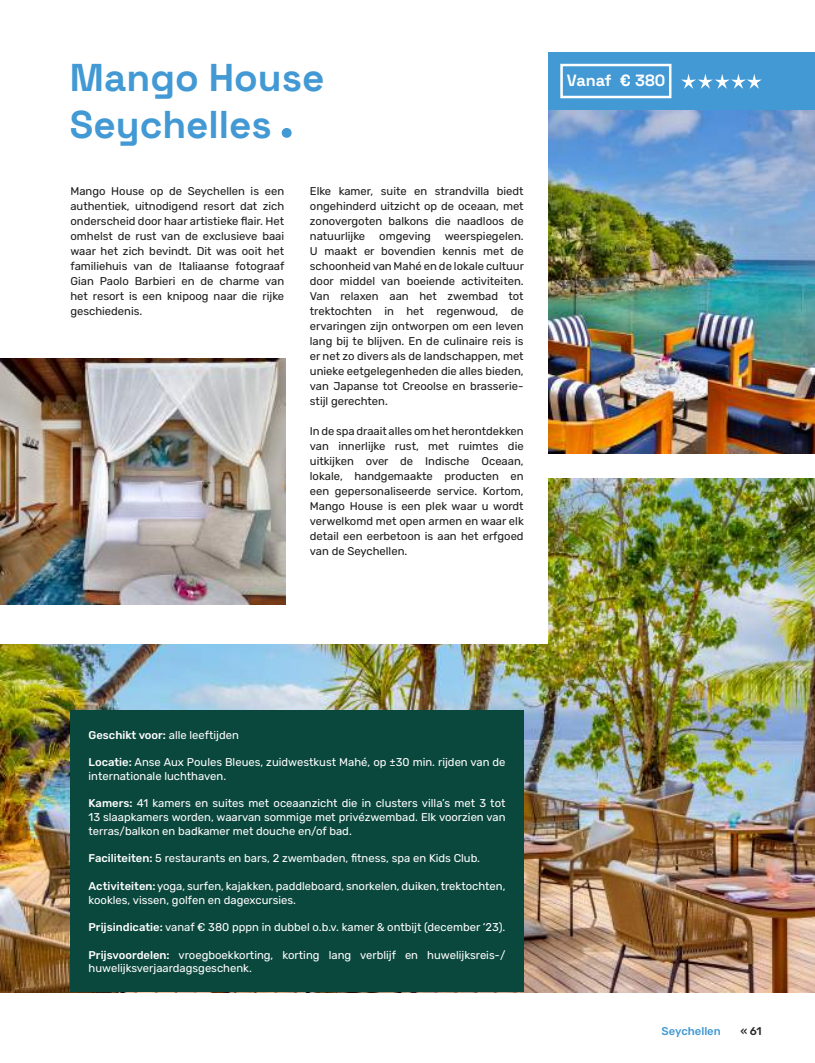
<style>
.page{position:relative;width:815px;height:1063px;background:#fff}
.page>*{position:absolute;margin:0;border:0;box-sizing:border-box;transform-origin:0 0}
.t1{font:300 38.75px/46.5px "Space Grotesk";color:#4299d4}
.t2{font:300 16.25px "Space Grotesk";color:#fff}
.t3{font:11.25px/15px "Rubik";color:#1c1c1b;text-align:justify}
.t4{font:11.25px/13.8px "Rubik";color:#fff}
.t5{font:500 11.25px "Rubik";color:#4299d4}
.t6{font:500 11.25px "Rubik";color:#282828}
.s1{font-weight:500}
</style>
<div class="page">
<img style="left:548px;top:110px;width:267px;height:344px">
<img style="left:1px;top:478px;width:814px;height:514px">
<div style="left:70px;top:711px;width:453px;height:281px;background:#0a473d"></div>
<div style="left:0;top:328px;width:548px;height:315px;background:#fff"></div>
<svg style="left:282px;top:128px;width:10px;height:10px"></svg>
<img style="left:1px;top:359px;width:285px;height:246px">
<div style="left:548px;top:53px;width:267px;height:57px;background:#4299d4"></div>
<div style="left:560px;top:64px;width:111px;height:34px;border:2px solid #fff"></div>
<img style="left:0;top:643px;width:1px;height:420px">
<img style="left:0;top:319px;width:1px;height:286px">
<svg style="left:681px;top:74px;width:81px;height:15px"></svg>
<h1 class="t1" style="left:70px;top:52px;width:256px">Mango House<br>Seychelles</h1>
<p class="t3" style="left:70px;top:184px;width:216px">Mango House op de Seychellen is een authentiek, uitnodigend resort dat zich onderscheid door haar artistieke flair. Het omhelst de rust van de exclusieve baai waar het zich bevindt. Dit was ooit het familiehuis van de Italiaanse fotograaf Gian Paolo Barbieri en de charme van het resort is een knipoog naar die rijke geschiedenis.</p>
<p class="t3" style="left:310px;top:184px;width:216px">Elke kamer, suite en strandvilla biedt ongehinderd uitzicht op de oceaan, met zonovergoten balkons die naadloos de natuurlijke omgeving weerspiegelen.<br>U maakt er bovendien kennis met de schoonheid van Mahé en de lokale cultuur door middel van boeiende activiteiten.<br>Van relaxen aan het zwembad tot trektochten in het regenwoud, de ervaringen zijn ontworpen om een leven lang bij te blijven. En de culinaire reis is er net zo divers als de landschappen, met unieke eetgelegenheden die alles bieden, van Japanse tot Creoolse en brasserie&shy;stijl gerechten.</p>
<p class="t3" style="left:310px;top:424px;width:215px">In de spa draait alles om het herontdekken van innerlijke rust, met ruimtes die uitkijken over de Indische Oceaan, lokale, handgemaakte producten en een gepersonaliseerde service. Kortom, Mango House is een plek waar u wordt verwelkomd met open armen en waar elk detail een eerbetoon is aan het erfgoed van de Seychellen.</p>
<h2 class="t2" style="left:567px;top:69px;width:100px">Vanaf € 380</h2>
<p class="t4" style="left:89px;top:728px;width:152px"><span class="s1">Geschikt voor:</span> alle leeftijden</p>
<p class="t4" style="left:89px;top:756px;width:418px"><span class="s1">Locatie:</span> Anse Aux Poules Bleues, zuidwestkust Mahé, op ±30 min. rijden van de internationale luchthaven.</p>
<p class="t4" style="left:89px;top:797px;width:418px;text-align:justify"><span class="s1">Kamers:</span> 41 kamers en suites met oceaanzicht die in clusters villa’s met 3 tot 13 slaapkamers worden, waarvan sommige met privézwembad. Elk voorzien van terras/balkon en badkamer met douche en/of bad.</p>
<p class="t4" style="left:89px;top:852px;width:393px"><span class="s1">Faciliteiten:</span> 5 restaurants en bars, 2 zwembaden, fitness, spa en Kids Club.</p>
<p class="t4" style="left:89px;top:879px;width:418px"><span class="s1">Activiteiten:</span> yoga, surfen, kajakken, paddleboard, snorkelen, duiken, trektochten, kookles, vissen, golfen en dagexcursies.</p>
<p class="t4" style="left:89px;top:921px;width:418px"><span class="s1">Prijsindicatie:</span> vanaf € 380 pppn in dubbel o.b.v. kamer &amp; ontbijt (december ‘23).</p>
<p class="t4" style="left:89px;top:948px;width:418px"><span class="s1">Prijsvoordelen:</span> vroegboekkorting, korting lang verblijf en huwelijksreis-/ huwelijksverjaardagsgeschenk.</p>
<p class="t5" style="left:662px;top:1025px;width:61px">Seychellen</p>
<p class="t6" style="left:740px;top:1025px;width:23px">« 61</p>
</div>
